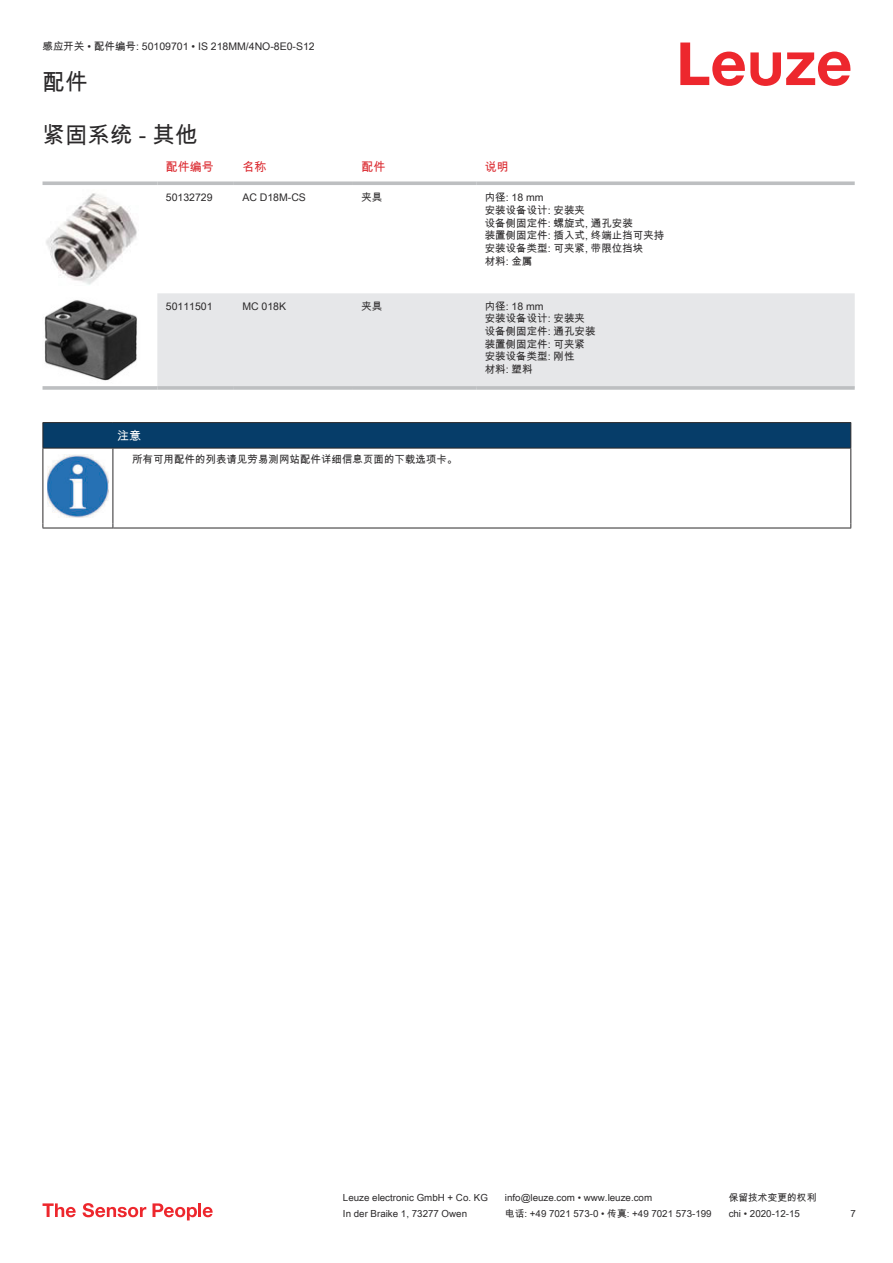
<style>
.page{position:relative;width:893px;height:1263px;background:#fff}
.page>*{position:absolute;margin:0;border:0;box-sizing:border-box;transform-origin:0 0}
.t1{font:22.5px "Arial Unicode MS";color:#2b292a}
.t2{font:12px "Arial Unicode MS";color:#db2a30}
.t3{font:12px "Arial Unicode MS";color:#fff}
.t4{font:10.5px/12.6px "Arial Unicode MS";color:#2b292a}
.t5{font:9.75px "Arial Unicode MS";color:#2b292a}
</style>
<div class="page">
<svg style="left:680px;top:43px;width:170px;height:43px"></svg>
<div style="left:157px;top:293px;width:698px;height:93px;background:#e6e7e9"></div>
<svg style="left:43px;top:181px;width:114px;height:4px"></svg>
<svg style="left:157px;top:181px;width:77px;height:4px"></svg>
<svg style="left:234px;top:181px;width:119px;height:4px"></svg>
<svg style="left:353px;top:181px;width:123px;height:4px"></svg>
<svg style="left:476px;top:181px;width:379px;height:4px;background:#c4c6c8"></svg>
<svg style="left:43px;top:386px;width:114px;height:4px"></svg>
<hr style="left:157px;top:386px;width:77px;height:4px;background:#bdbfc1">
<svg style="left:234px;top:386px;width:119px;height:4px"></svg>
<svg style="left:353px;top:386px;width:123px;height:4px"></svg>
<hr style="left:476px;top:386px;width:379px;height:4px;background:#bdbfc1">
<img style="left:46px;top:193px;width:91px;height:92px">
<img style="left:44px;top:300px;width:93px;height:81px">
<svg style="left:44px;top:449px;width:806px;height:79px"></svg>
<hr style="left:43px;top:422px;width:70px;height:1px;background:#2b292a">
<hr style="left:43px;top:448px;width:70px;height:1px;background:#2b292a">
<hr style="left:113px;top:422px;width:738px;height:1px;background:#2b292a">
<div style="left:43px;top:423px;width:808px;height:25px;background:#063d69"></div>
<hr style="left:113px;top:448px;width:738px;height:1px;background:#2b292a">
<hr style="left:43px;top:448px;width:1px;height:75px;background:#2b292a">
<hr style="left:113px;top:448px;width:1px;height:75px;background:#2b292a">
<hr style="left:850px;top:448px;width:1px;height:75px;background:#2b292a">
<hr style="left:43px;top:528px;width:70px;height:1px;background:#2b292a">
<hr style="left:113px;top:528px;width:738px;height:1px;background:#2b292a">
<img style="left:47px;top:454px;width:61px;height:63px">
<div style="left:115px;top:449px;width:734px;height:20px;background:#fff"></div>
<svg style="left:43px;top:1203px;width:33px;height:14px"></svg>
<svg style="left:83px;top:1203px;width:63px;height:14px"></svg>
<svg style="left:153px;top:1203px;width:44px;height:17px"></svg>
<hr style="left:198px;top:1203px;width:3px;height:14px;background:#ed272d">
<svg style="left:203px;top:1207px;width:10px;height:10px"></svg>
<p class="t4" style="left:43px;top:40px;width:274px">感应开关 • 配件编号: 50109701 • IS 218MM/4NO-8E0-S12</p>
<h1 class="t1" style="left:43px;top:66px;width:46px">配件</h1>
<h1 class="t1" style="left:43px;top:119px;width:157px">紧固系统 - 其他</h1>
<p class="t2" style="left:166px;top:158px;width:49px">配件编号</p>
<p class="t2" style="left:242px;top:158px;width:25px">名称</p>
<p class="t2" style="left:361px;top:158px;width:25px">配件</p>
<p class="t2" style="left:485px;top:158px;width:25px">说明</p>
<p class="t4" style="left:166px;top:191px;width:48px">50132729</p>
<p class="t4" style="left:242px;top:191px;width:65px">AC D18M-CS</p>
<p class="t4" style="left:361px;top:191px;width:22px">夹具</p>
<p class="t4" style="left:485px;top:191px;width:181px">内径: 18 mm<br>安装设备设计: 安装夹<br>设备侧固定件: 螺旋式, 通孔安装<br>装置侧固定件: 插入式, 终端止挡可夹持安装设备类型: 可夹紧, 带限位挡块<br>材料: 金属</p>
<p class="t4" style="left:166px;top:300px;width:48px">50111501</p>
<p class="t4" style="left:242px;top:300px;width:45px">MC 018K</p>
<p class="t4" style="left:361px;top:300px;width:22px">夹具</p>
<p class="t4" style="left:485px;top:300px;width:112px">内径: 18 mm<br>安装设备设计: 安装夹设备侧固定件: 通孔安装装置侧固定件: 可夹紧安装设备类型: 刚性<br>材料: 塑料</p>
<p class="t3" style="left:117px;top:427px;width:25px">注意</p>
<p class="t4" style="left:132px;top:453px;width:327px">所有可用配件的列表请见劳易测网站配件详细信息页面的下载选项卡。</p>
<p class="t5" style="left:343px;top:1191px;width:146px">Leuze electronic GmbH + Co. KG</p>
<p class="t5" style="left:505px;top:1191px;width:149px">info@leuze.com • www.leuze.com</p>
<p class="t5" style="left:729px;top:1191px;width:89px">保留技术变更的权利</p>
<p class="t5" style="left:343px;top:1206px;width:126px">In der Braike 1, 73277 Owen</p>
<p class="t5" style="left:505px;top:1206px;width:208px">电话: +49 7021 573-0 • 传真: +49 7021 573-199</p>
<p class="t5" style="left:729px;top:1206px;width:73px">chi • 2020-12-15</p>
<p class="t5" style="left:850px;top:1206px;width:7px">7</p>
</div>
